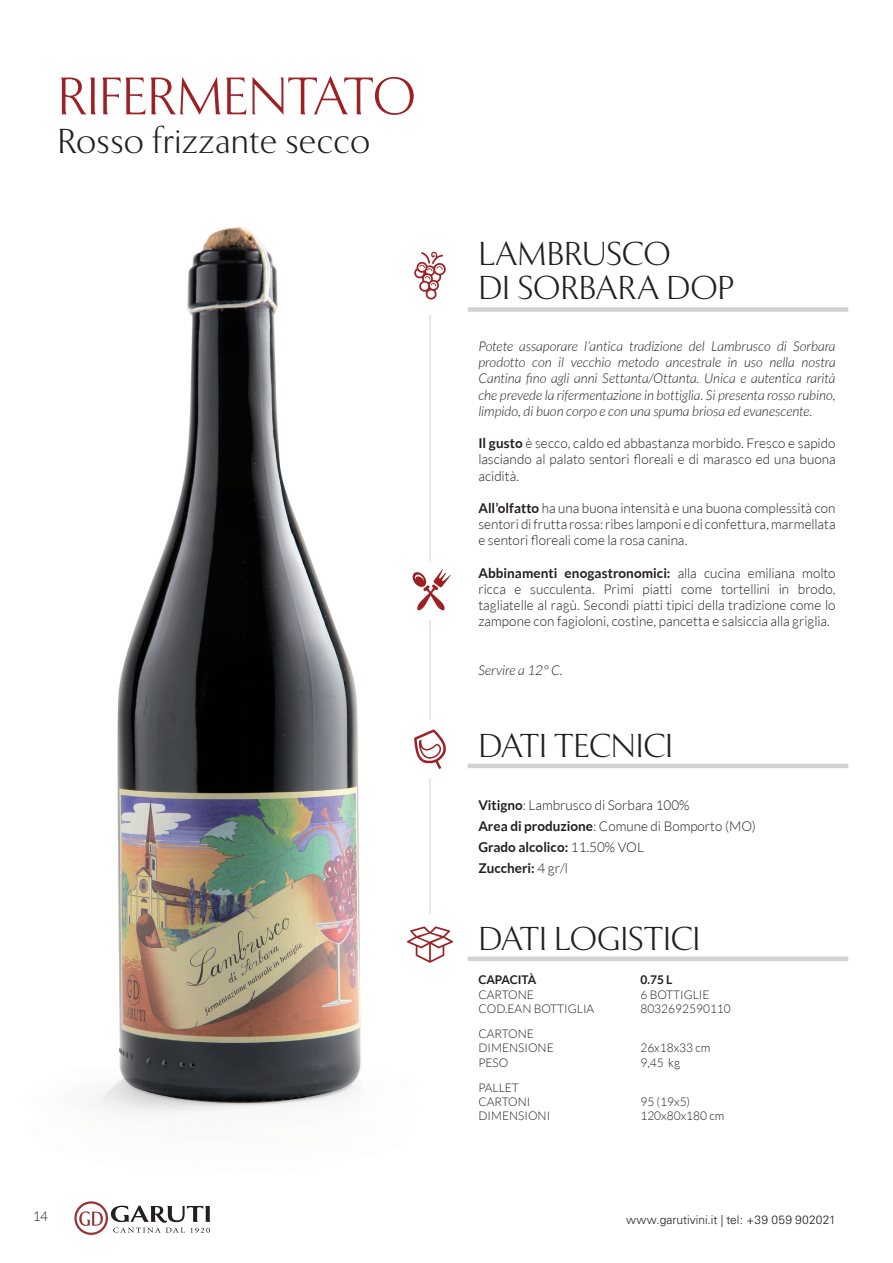
<style>
.page{position:relative;width:893px;height:1263px;background:#fff}
.page>*{position:absolute;margin:0;border:0;box-sizing:border-box;transform-origin:0 0}
.t1{font:300 52.5px "Exemplar Pro";letter-spacing:-.015em;color:#9d2124}
.t2{font:300 34.5px "Exemplar Pro";color:#231f20}
.t3{font:300 33px/34.5px "Exemplar Pro";letter-spacing:-.005em;color:#231f20}
.t4{font:300 13.5px/16.2px "Lato";color:#231f20;text-align:justify}
.t5{font:italic 300 13.5px/16.2px "Lato";letter-spacing:.005em;color:#231f20;text-align:justify}
.t6{font:300 12px/14.4px "Lato";color:#231f20}
.t7{font:300 12px "Univers";letter-spacing:.005em;color:#231f20}
.t8{font:700 12px "Lato";color:#231f20}
.s1{font-weight:700}
</style>
<div class="page">
<hr style="left:468px;top:764px;width:380px;height:4px;background:#d1d2d4">
<div style="left:468px;top:956px;width:380px;height:5px;background:#d1d2d4"></div>
<div style="left:468px;top:307px;width:380px;height:5px;background:#d1d2d4"></div>
<img style="left:74px;top:227px;width:520px;height:1008px">
<h1 class="t1" style="left:57px;top:65px;width:360px">RIFERMENTATO</h1>
<h2 class="t2" style="left:57px;top:121px;width:315px">ROSSO FRIZZANTE SECCO</h2>
<h3 class="t3" style="left:478px;top:236px;width:258px">LAMBRUSCO<br>DI SORBARA DOP</h3>
<p class="t5" style="left:478px;top:339px;width:359px">Potete assaporare l’antica tradizione del Lambrusco di Sorbara prodotto con il vecchio metodo ancestrale in uso nella nostra Cantina fino agli anni Settanta/Ottanta. Unica e autentica rarità che prevede la rifermentazione in bottiglia. Si presenta rosso rubino, limpido, di buon corpo e con una spuma briosa ed evanescente.</p>
<p class="t4" style="left:478px;top:435px;width:359px"><span class="s1">Il gusto</span> è secco, caldo ed abbastanza morbido. Fresco e sapido lasciando al palato sentori floreali e di marasco ed una buona acidità.</p>
<p class="t4" style="left:478px;top:500px;width:359px"><span class="s1">All’olfatto</span> ha una buona intensità e una buona complessità con sentori di frutta rossa: ribes lamponi e di confettura, marmellata e sentori floreali come la rosa canina.</p>
<p class="t4" style="left:478px;top:565px;width:359px"><span class="s1">Abbinamenti enogastronomici:</span> alla cucina emiliana molto ricca e succulenta. Primi piatti come tortellini in brodo, tagliatelle al ragù. Secondi piatti tipici della tradizione come lo zampone con fagioloni, costine, pancetta e salsiccia alla griglia.</p>
<p class="t5" style="left:478px;top:663px;width:86px">Servire a 12° C.</p>
<h3 class="t3" style="left:478px;top:728px;width:94px">DATI TECNICI</h3>
<p class="t4" style="left:478px;top:795px;width:279px;line-height:21px;text-align:left"><span class="s1">Vitigno</span>: Lambrusco di Sorbara 100%<br><span class="s1">Area di produzione</span>: Comune di Bomporto (MO)<br><span class="s1">Grado alcolico:</span> 11.50% VOL<br><span class="s1">Zuccheri:</span> 4 gr/l</p>
<h3 class="t3" style="left:478px;top:921px;width:156px">DATI LOGISTICI</h3>
<p class="t8" style="left:478px;top:973px;width:59px">CAPACITÀ</p>
<p class="t8" style="left:640px;top:973px;width:34px">0.75 L</p>
<p class="t6" style="left:478px;top:987px;width:57px">CARTONE</p>
<p class="t6" style="left:640px;top:987px;width:71px">6 BOTTIGLIE</p>
<p class="t6" style="left:478px;top:1001px;width:117px">COD.EAN BOTTIGLIA</p>
<p class="t6" style="left:640px;top:1001px;width:92px">8032692590110</p>
<p class="t6" style="left:478px;top:1026px;width:77px">CARTONE<br>DIMENSIONE</p>
<p class="t6" style="left:640px;top:1041px;width:72px">26x18x33 cm</p>
<p class="t6" style="left:478px;top:1055px;width:32px">PESO</p>
<p class="t6" style="left:640px;top:1055px;width:41px">9,45 kg</p>
<p class="t6" style="left:478px;top:1080px;width:53px">PALLET<br>CARTONI</p>
<p class="t6" style="left:640px;top:1094px;width:51px">95 (19x5)</p>
<p class="t6" style="left:478px;top:1109px;width:73px">DIMENSIONI</p>
<p class="t6" style="left:640px;top:1109px;width:86px">120x80x180 cm</p>
<p class="t4" style="left:33px;top:1207px;width:17px">14</p>
<p class="t7" style="left:626px;top:1213px;width:211px">www.garutivini.it | tel: +39 059 902021</p>
</div>
